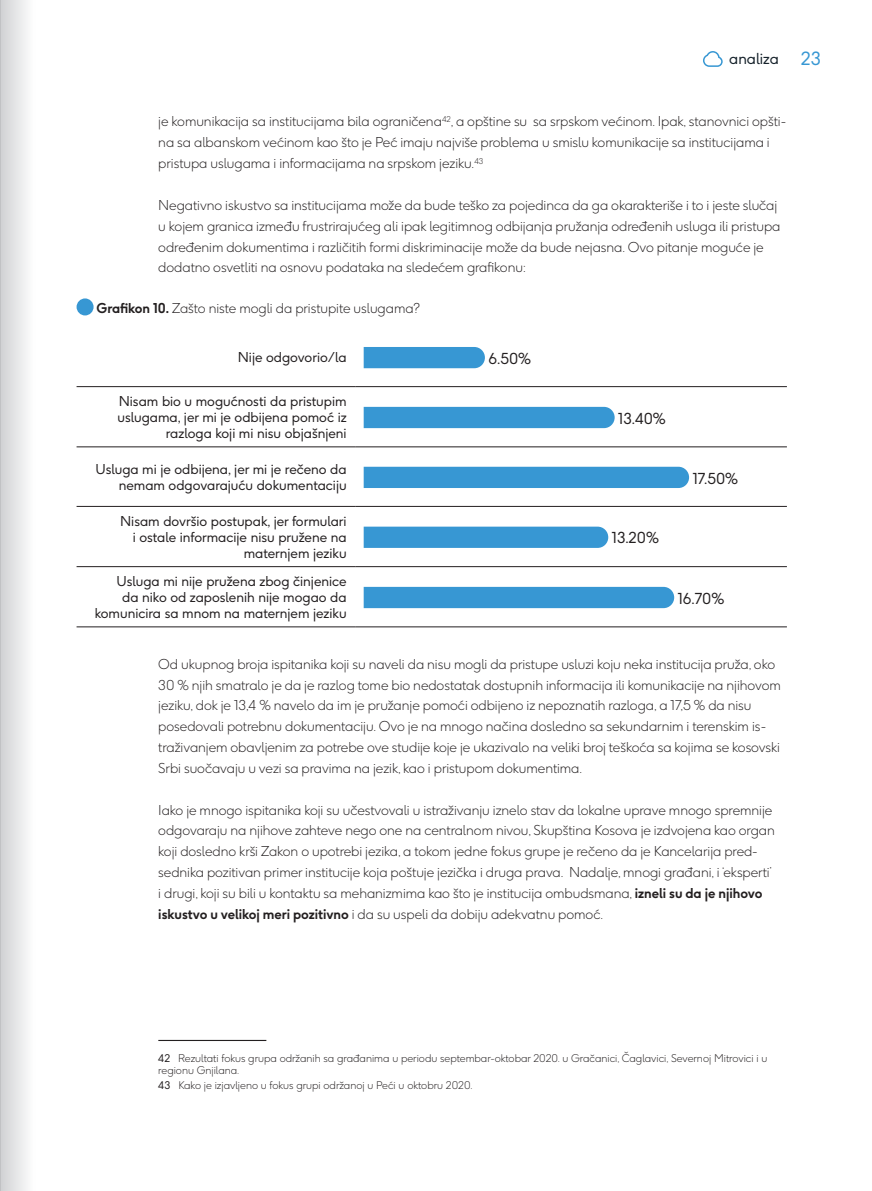
<style>
.page{position:relative;width:872px;height:1191px;background:#fff}
.page>*{position:absolute;margin:0;border:0;box-sizing:border-box;transform-origin:0 0}
.t1{font:15px "F37 Ginger Pro";color:#231f20}
.t2{font:15px "F37 Ginger Pro";color:#16222b}
.t3{font:300 13.5px/20.9px "F37 Ginger Pro";letter-spacing:-.005em;color:#231f20}
.t4{font:13.5px/16.2px "F37 Ginger Pro";color:#231f20;text-align:right}
.t5{font:300 10.5px/12.6px "F37 Ginger Pro";color:#231f20}
.s1{font-size:18px;color:#3797d3}
.s2{font-weight:700}
.s3{font-weight:400}
</style>
<div class="page">
<svg style="left:703px;top:51px;width:19px;height:16px"></svg>
<hr style="left:158px;top:1040px;width:108px;height:1px;background:#231f20">
<div style="left:77px;top:298px;width:17px;height:17px;background:#3797d3;border-radius:50%"></div>
<hr style="left:77px;top:386px;width:278px;height:1px;background:#231f20">
<hr style="left:355px;top:386px;width:432px;height:1px;background:#231f20">
<hr style="left:77px;top:446px;width:278px;height:1px;background:#231f20">
<hr style="left:355px;top:446px;width:432px;height:1px;background:#231f20">
<hr style="left:77px;top:506px;width:278px;height:1px;background:#231f20">
<hr style="left:355px;top:506px;width:432px;height:1px;background:#231f20">
<hr style="left:77px;top:566px;width:278px;height:1px;background:#231f20">
<hr style="left:355px;top:566px;width:432px;height:1px;background:#231f20">
<hr style="left:77px;top:626px;width:278px;height:1px;background:#231f20">
<hr style="left:355px;top:626px;width:432px;height:1px;background:#231f20">
<div style="left:364px;top:347px;width:121px;height:21px;background:#3797d3"></div>
<div style="left:364px;top:407px;width:250px;height:21px;background:#3797d3"></div>
<div style="left:364px;top:467px;width:325px;height:21px;background:#3797d3"></div>
<svg style="left:364px;top:526px;width:244px;height:22px;background:#3f9bd4"></svg>
<div style="left:364px;top:587px;width:310px;height:21px;background:#3797d3"></div>
<div style="left:0;top:0;width:36px;height:1191px;background:linear-gradient(to right,#d0d1d3,#fff)"></div>
<hr style="left:0;top:0;width:1px;height:1191px;background:#bcbdc0">
<p class="t2" style="left:729px;top:49px;width:93px">analiza <span class="s1">23</span></p>
<p class="t3" style="left:158px;top:111px;width:629px">je komunikacija sa institucijama bila ograničena<sup>42</sup>, a opštine su sa srpskom većinom. Ipak, stanovnici opšti&shy;na sa albanskom većinom kao što je Peć imaju najviše problema u smislu komunikacije sa institucijama i pristupa uslugama i informacijama na srpskom jeziku.<sup>43</sup></p>
<p class="t3" style="left:158px;top:194px;width:623px">Negativno iskustvo sa institucijama može da bude teško za pojedinca da ga okarakteriše i to i jeste slučaj u kojem granica između frustrirajućeg ali ipak legitimnog odbijanja pružanja određenih usluga ili pristupa određenim dokumentima i različitih formi diskriminacije može da bude nejasna. Ovo pitanje moguće je dodatno osvetliti na osnovu podataka na sledećem grafikonu:</p>
<p class="t3" style="left:97px;top:297px;width:325px"><span class="s2">Grafikon 10.</span> Zašto niste mogli da pristupite uslugama?</p>
<p class="t4" style="left:238px;top:349px;width:110px">Nije odgovorio/la</p>
<p class="t1" style="left:488px;top:349px;width:44px">6.50%</p>
<p class="t4" style="left:117px;top:393px;width:231px">Nisam bio u mogućnosti da pristupim uslugama, jer mi je odbijena pomoć iz razloga koji mi nisu objašnjeni</p>
<p class="t1" style="left:618px;top:409px;width:49px">13.40%</p>
<p class="t4" style="left:95px;top:461px;width:253px">Usluga mi je odbijena, jer mi je rečeno da nemam odgovarajuću dokumentaciju</p>
<p class="t1" style="left:692px;top:468px;width:47px">17.50%</p>
<p class="t4" style="left:120px;top:512px;width:228px">Nisam dovršio postupak, jer formulari i ostale informacije nisu pružene na maternjem jeziku</p>
<p class="t1" style="left:612px;top:528px;width:49px">13.20%</p>
<p class="t4" style="left:95px;top:573px;width:253px">Usluga mi nije pružena zbog činjenice<br>da niko od zaposlenih nije mogao da komunicira sa mnom na maternjem jeziku</p>
<p class="t1" style="left:678px;top:588px;width:48px">16.70%</p>
<p class="t3" style="left:158px;top:653px;width:624px">Od ukupnog broja ispitanika koji su naveli da nisu mogli da pristupe usluzi koju neka institucija pruža, oko 30 % njih smatralo je da je razlog tome bio nedostatak dostupnih informacija ili komunikacije na njihovom jeziku, dok je 13,4 % navelo da im je pružanje pomoći odbijeno iz nepoznatih razloga, a 17,5 % da nisu posedovali potrebnu dokumentaciju. Ovo je na mnogo načina dosledno sa sekundarnim i terenskim is&shy;traživanjem obavljenim za potrebe ove studije koje je ukazivalo na veliki broj teškoća sa kojima se kosovski Srbi suočavaju u vezi sa pravima na jezik, kao i pristupom dokumentima.</p>
<p class="t3" style="left:158px;top:799px;width:618px">Iako je mnogo ispitanika koji su učestvovali u istraživanju iznelo stav da lokalne uprave mnogo spremnije odgovaraju na njihove zahteve nego one na centralnom nivou, Skupština Kosova je izdvojena kao organ koji dosledno krši Zakon o upotrebi jezika, a tokom jedne fokus grupe je rečeno da je Kancelarija pred&shy;sednika pozitivan primer institucije koja poštuje jezička i druga prava. Nadalje, mnogi građani, i ‘eksperti’ i drugi, koji su bili u kontaktu sa mehanizmima kao što je institucija ombudsmana, <span class="s2">izneli su da je njihovo iskustvo u velikoj meri pozitivno</span> i da su uspeli da dobiju adekvatnu pomoć.</p>
<p class="t5" style="left:158px;top:1051px;width:610px"><span class="s3">42</span> Rezultati fokus grupa održanih sa građanima u periodu septembar-oktobar 2020. u Gračanici, Čaglavici, Severnoj Mitrovici i u regionu Gnjilana.</p>
<p class="t5" style="left:158px;top:1078px;width:316px"><span class="s3">43</span> Kako je izjavljeno u fokus grupi održanoj u Peći u oktobru 2020.</p>
</div>
